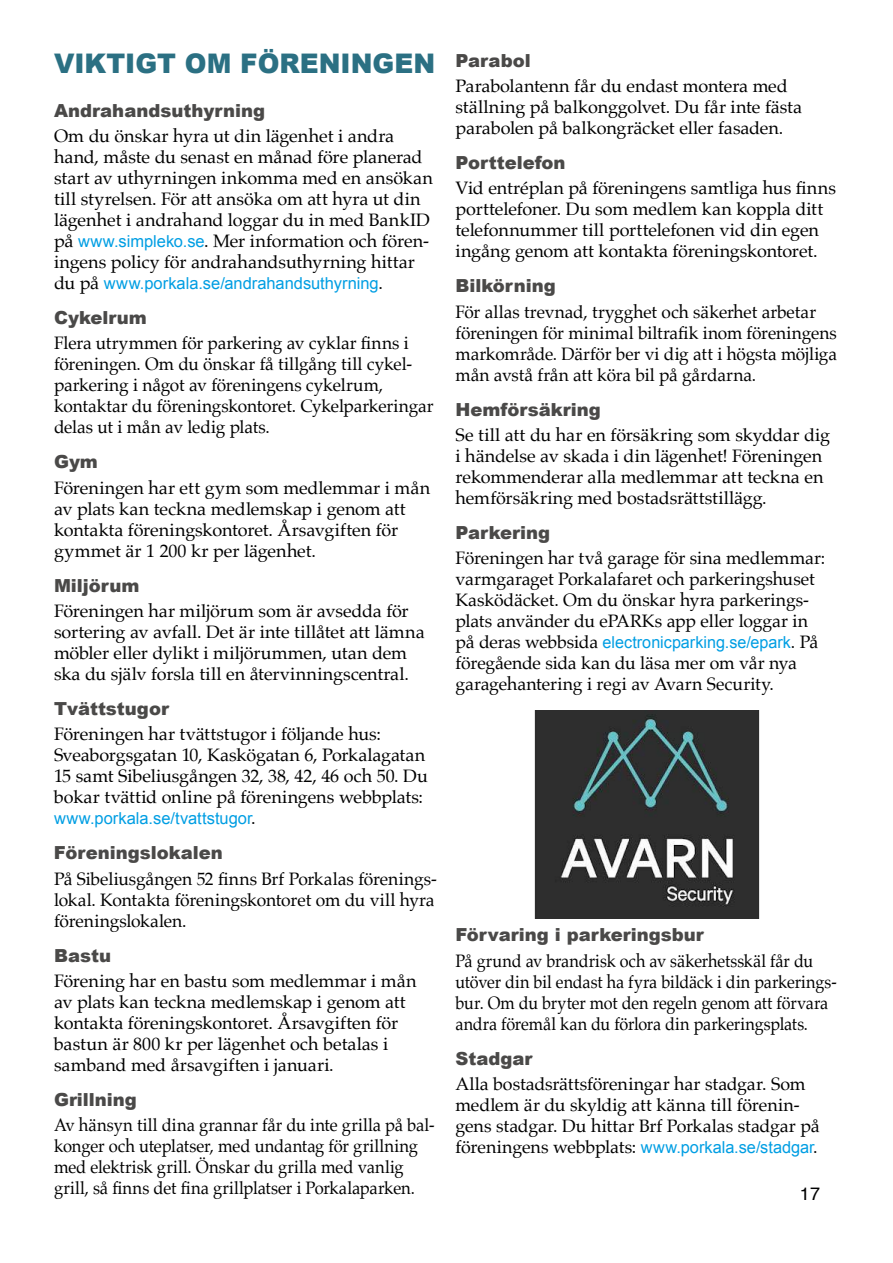
<style>
.page{position:relative;width:893px;height:1263px;background:#fff}
.page>*{position:absolute;margin:0;border:0;box-sizing:border-box;transform-origin:0 0}
.t1{font:900 27px "Arial";color:#2b7083}
.t2{font:18px/21px "Palatino";letter-spacing:-.005em;color:#000}
.t3{font:18px/21px "Palatino";letter-spacing:-.005em;color:#000;scale:.96 1}
.t4{font:18px/21px "Palatino";letter-spacing:-.005em;color:#000;scale:.92 1}
.t5{font:18px/21px "Palatino";letter-spacing:-.005em;color:#000;scale:.9 1}
.t6{font:900 18px "Arial";color:#4a4948}
.t7{font:18px "Helvetica";color:#000}
.t8{font:16.5px "Arial";color:#009ee3}
.s1{font-family:"Arial";font-size:16.5px;color:#009ee3}
.s2{font-family:"Palatino";font-size:18px;color:#000}
</style>
<div class="page">
<img style="left:534px;top:711px;width:226px;height:207px">
<h1 class="t1" style="left:54px;top:49px;width:383px">VIKTIGT OM FÖRENINGEN</h1>
<p class="t6" style="left:54px;top:101px;width:213px">Andrahandsuthyrning</p>
<p class="t2" style="left:54px;top:127px;width:380px">Om du önskar hyra ut din lägenhet i andra hand, måste du senast en månad före planerad start av uthyrningen inkomma med en ansökan till styrelsen. För att ansöka om att hyra ut din lägenhet i andrahand loggar du in med BankID på <span class="s1">www.simpleko.se</span>. Mer information och fören&shy;ingens policy för andrahandsuthyrning hittar</p>
<p class="t8" style="left:54px;top:277px;width:330px"><span class="s2">du på</span> www.porkala.se/andrahandsuthyrning<span class="s2">.</span></p>
<p class="t6" style="left:54px;top:308px;width:94px">Cykelrum</p>
<p class="t3" style="left:54px;top:333px;width:397px">Flera utrymmen för parkering av cyklar 昀椀nns i föreningen. Om du önskar få tillgång till cykel&shy;parkering i något av föreningens cykelrum, kontaktar du föreningskontoret. Cykelparkeringar delas ut i mån av ledig plats.</p>
<p class="t6" style="left:54px;top:452px;width:45px">Gym</p>
<p class="t2" style="left:54px;top:479px;width:378px">Föreningen har ett gym som medlemmar i mån av plats kan teckna medlemskap i genom att kontakta föreningskontoret. Årsavgiften för gymmet är 1 200 kr per lägenhet.</p>
<p class="t6" style="left:54px;top:576px;width:87px">Miljörum</p>
<p class="t2" style="left:54px;top:602px;width:372px">Föreningen har miljörum som är avsedda för sortering av avfall. Det är inte tillåtet att lämna möbler eller dylikt i miljörummen, utan dem ska du själv forsla till en återvinningscentral.</p>
<p class="t6" style="left:54px;top:699px;width:116px">Tvättstugor</p>
<p class="t2" style="left:54px;top:725px;width:375px">Föreningen har tvättstugor i följande hus:<br>Sveaborgsgatan 10, Kaskögatan 6, Porkalagatan 15 samt Sibeliusgången 32, 38, 42, 46 och 50. Du bokar tvättid online på föreningens webbplats:</p>
<p class="t8" style="left:54px;top:812px;width:203px">www.porkala.se/tvattstugor<span class="s2">.</span></p>
<p class="t6" style="left:54px;top:843px;width:170px">Föreningslokalen</p>
<p class="t2" style="left:54px;top:868px;width:384px">På Sibeliusgången 52 昀椀nns Brf Porkalas förenings&shy;lokal. Kontakta föreningskontoret om du vill hyra föreningslokalen.</p>
<p class="t6" style="left:54px;top:945px;width:59px">Bastu</p>
<p class="t2" style="left:54px;top:972px;width:364px">Förening har en bastu som medlemmar i mån av plats kan teckna medlemskap i genom att kontakta föreningskontoret. Årsavgiften för bastun är 800 kr per lägenhet och betalas i samband med årsavgiften i januari.</p>
<p class="t6" style="left:54px;top:1090px;width:84px">Grillning</p>
<p class="t4" style="left:54px;top:1116px;width:415px">Av hänsyn till dina grannar får du inte grilla på bal&shy;konger och uteplatser, med undantag för grillning med elektrisk grill. Önskar du grilla med vanlig grill, så 昀椀nns det 昀椀na grillplatser i Porkalaparken.</p>
<p class="t6" style="left:455px;top:51px;width:77px">Parabol</p>
<p class="t2" style="left:455px;top:77px;width:348px">Parabolantenn får du endast montera med ställning på balkonggolvet. Du får inte fästa parabolen på balkongräcket eller fasaden.</p>
<p class="t6" style="left:455px;top:153px;width:112px">Porttelefon</p>
<p class="t2" style="left:455px;top:178px;width:382px">Vid entréplan på föreningens samtliga hus 昀椀nns porttelefoner. Du som medlem kan koppla ditt telefonnummer till porttelefonen vid din egen ingång genom att kontakta föreningskontoret.</p>
<p class="t6" style="left:455px;top:276px;width:102px">Bilkörning</p>
<p class="t3" style="left:455px;top:303px;width:399px">För allas trevnad, trygghet och säkerhet arbetar föreningen för minimal biltra昀椀k inom föreningens markområde. Därför ber vi dig att i högsta möjliga mån avstå från att köra bil på gårdarna.</p>
<p class="t6" style="left:455px;top:400px;width:147px">Hemförsäkring</p>
<p class="t2" style="left:455px;top:426px;width:376px">Se till att du har en försäkring som skyddar dig i händelse av skada i din lägenhet! Föreningen rekommenderar alla medlemmar att teckna en hemförsäkring med bostadsrättstillägg.</p>
<p class="t6" style="left:455px;top:523px;width:96px">Parkering</p>
<p class="t2" style="left:455px;top:549px;width:371px">Föreningen har två garage för sina medlemmar: varmgaraget Porkalafaret och parkeringshuset Kasködäcket. Om du önskar hyra parkerings&shy;plats använder du ePARKs app eller loggar in</p>
<p class="t8" style="left:455px;top:636px;width:364px"><span class="s2">på deras webbsida</span> electronicparking.se/epark<span class="s2">. På</span></p>
<p class="t2" style="left:455px;top:654px;width:343px">föregående sida kan du läsa mer om vår nya garagehantering i regi av Avarn Security.</p>
<p class="t6" style="left:455px;top:925px;width:250px">Förvaring i parkeringsbur</p>
<p class="t5" style="left:455px;top:951px;width:425px">På grund av brandrisk och av säkerhetsskäl får du utöver din bil endast ha fyra bildäck i din parkerings&shy;bur. Om du bryter mot den regeln genom att förvara andra föremål kan du förlora din parkeringsplats.</p>
<p class="t6" style="left:455px;top:1048px;width:79px">Stadgar</p>
<p class="t2" style="left:455px;top:1075px;width:366px">Alla bostadsrättsföreningar har stadgar. Som medlem är du skyldig att känna till förenin&shy;gens stadgar. Du hittar Brf Porkalas stadgar på föreningens webbplats: <span class="s1">www.porkala.se/stadgar</span>.</p>
<p class="t7" style="left:800px;top:1185px;width:22px">17</p>
</div>
